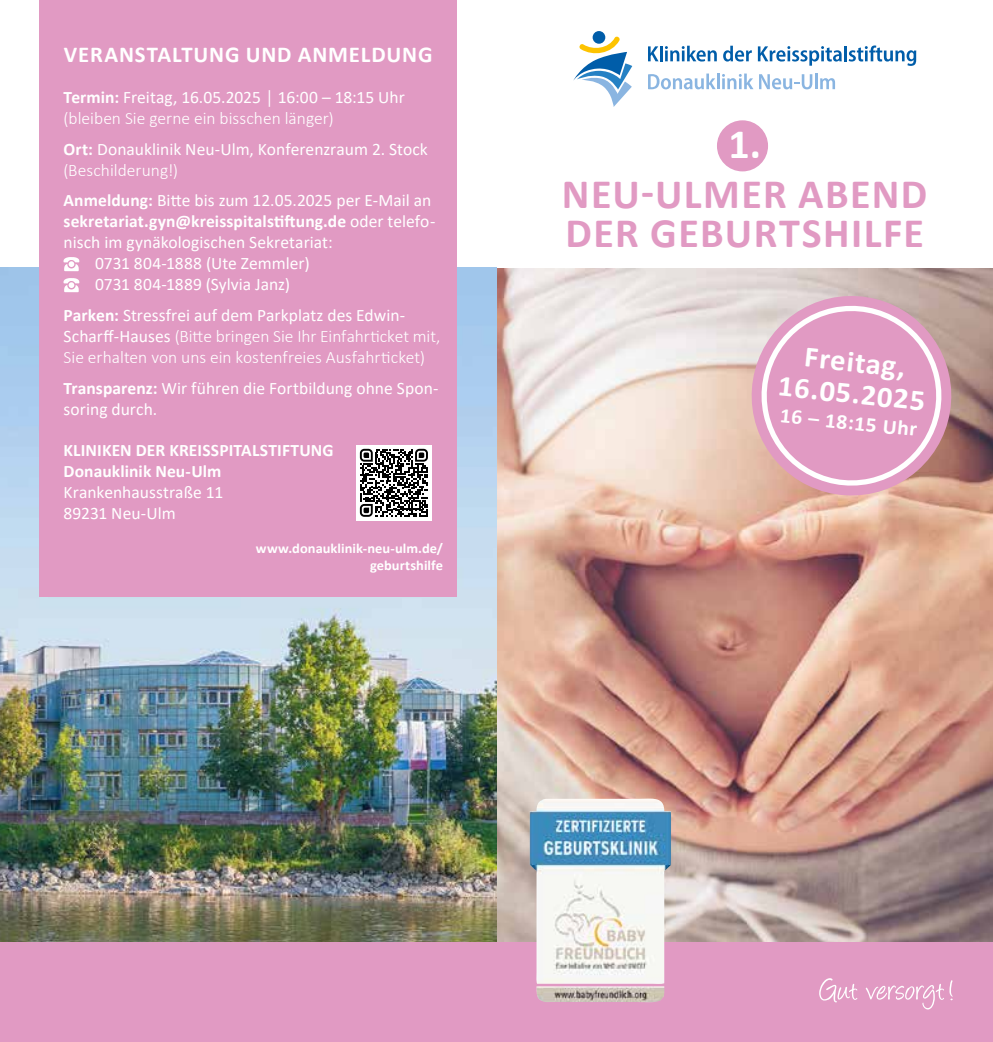
<style>
.page{position:relative;width:993px;height:1042px;background:#fff}
.page>*{position:absolute;margin:0;border:0;box-sizing:border-box;transform-origin:0 0}
.t1{font:700 42px/38.5px "Calibri";letter-spacing:.035em;color:#e19ac3}
.t2{font:700 42px "Calibri";color:#fff}
.t3{font:700 29.75px/31.5px "Calibri";color:#fff;text-align:center}
.t4{font:700 22.75px "Calibri";letter-spacing:.04em;color:#fff}
.t5{font:700 21px "Calibri";color:#fff}
.t6{font:17.5px/21px "Calibri";color:#fff}
.t7{font:300 17.5px/21px "Calibri";color:#fff}
.t8{font:700 17.5px/21px "Calibri";letter-spacing:.005em;color:#fff}
.t9{font:700 14px/16.8px "Calibri";color:#fff;text-align:right}
.s1{font-weight:700}
.s2{font-weight:400}
.s3{font-weight:300}
</style>
<div class="page">
<div style="left:716px;top:120px;width:51px;height:51px;background:#e19ac3;border-radius:50%"></div>
<img style="left:496px;top:268px;width:496px;height:674px">
<img style="left:0;top:268px;width:496px;height:674px">
<div style="left:39px;top:0;width:417px;height:596px;background:#e19ac3"></div>
<div style="left:0;top:942px;width:992px;height:100px;background:#e19ac3"></div>
<svg style="left:63px;top:257px;width:16px;height:14px"></svg>
<svg style="left:63px;top:278px;width:16px;height:14px"></svg>
<svg style="left:648px;top:46px;width:10px;height:15px"></svg>
<hr style="left:659px;top:46px;width:3px;height:15px;background:#005da9">
<svg style="left:665px;top:46px;width:51px;height:16px"></svg>
<svg style="left:723px;top:46px;width:28px;height:16px"></svg>
<svg style="left:757px;top:46px;width:84px;height:20px"></svg>
<hr style="left:843px;top:46px;width:3px;height:15px;background:#005da9">
<svg style="left:848px;top:45px;width:67px;height:21px"></svg>
<svg style="left:648px;top:74px;width:67px;height:15px"></svg>
<hr style="left:716px;top:74px;width:3px;height:15px;background:#8ab5e1">
<svg style="left:722px;top:74px;width:90px;height:15px"></svg>
<hr style="left:814px;top:74px;width:3px;height:15px;background:#8ab5e1">
<svg style="left:820px;top:78px;width:14px;height:11px"></svg>
<svg style="left:592px;top:31px;width:13px;height:13px"></svg>
<svg style="left:573px;top:35px;width:59px;height:72px"></svg>
<svg style="left:739px;top:284px;width:223px;height:223px;background:#d2b1a6"></svg>
<svg style="left:755px;top:300px;width:191px;height:191px;background:#e0a6c2"></svg>
<svg style="left:819px;top:978px;width:38px;height:24px"></svg>
<svg style="left:865px;top:984px;width:78px;height:25px"></svg>
<svg style="left:949px;top:980px;width:3px;height:20px"></svg>
<div style="left:356px;top:445px;width:75px;height:75px;background:#fff"></div>
<svg style="left:360px;top:449px;width:68px;height:68px"></svg>
<img style="left:529px;top:798px;width:141px;height:186px">
<h3 class="t4" style="left:64px;top:38px;width:370px">VERANSTALTUNG UND ANMELDUNG</h3>
<p class="t7" style="left:63px;top:86px;width:342px"><span class="s1">Termin:</span> <span class="s2">Freitag, 16.05.2025 │ 16:00 – 18:15 Uhr </span>(bleiben Sie gerne ein bisschen länger)</p>
<p class="t6" style="left:63px;top:138px;width:366px"><span class="s1">Ort:</span> Donauklinik Neu-Ulm, Konferenzraum 2. Stock <span class="s3">(Beschilderung!)</span></p>
<p class="t6" style="left:63px;top:190px;width:369px"><span class="s1">Anmeldung:</span> Bitte bis zum 12.05.2025 per E-Mail an</p>
<p class="t8" style="left:63px;top:211px;width:373px">sekretariat.gyn@kreisspitalstiftung.de <span class="s2">oder telefo-</span></p>
<p class="t6" style="left:63px;top:232px;width:270px">nisch im gynäkologischen Sekretariat:</p>
<p class="t6" style="left:95px;top:253px;width:216px">0731 804-1888 (Ute Zemmler)</p>
<p class="t6" style="left:95px;top:274px;width:196px">0731 804-1889 (Sylvia Janz)</p>
<p class="t7" style="left:64px;top:305px;width:378px"><span class="s1">Parken:</span> <span class="s2">Stressfrei auf dem Parkplatz des Edwin-<br>Scharff-Hauses</span> (Bitte bringen Sie Ihr Einfahrticket mit,<br>Sie erhalten von uns ein kostenfreies Ausfahrticket)</p>
<p class="t6" style="left:64px;top:377px;width:376px"><span class="s1">Transparenz:</span> Wir führen die Fortbildung ohne Spon&shy;soring durch.</p>
<p class="t8" style="left:64px;top:440px;width:271px">KLINIKEN DER KREISSPITALSTIFTUNG<br>Donauklinik Neu-Ulm</p>
<p class="t6" style="left:64px;top:481px;width:161px">Krankenhausstraße 11<br>89231 Neu-Ulm</p>
<p class="t9" style="left:256px;top:539px;width:189px">www.donauklinik-neu-ulm.de/ geburtshilfe</p>
<h1 class="t2" style="left:728px;top:114px;width:34px">1.</h1>
<h1 class="t1" style="left:561px;top:174px;width:367px">NEU-ULMER ABEND<br>DER GEBURTSHILFE</h1>
<h2 class="t3" style="left:783px;top:338px;width:149px;rotate:6deg">Freitag,<br>16.05.2025</h2>
<p class="t5" style="left:781px;top:400px;width:139px;rotate:6deg">16 – 18:15 Uhr</p>
</div>
